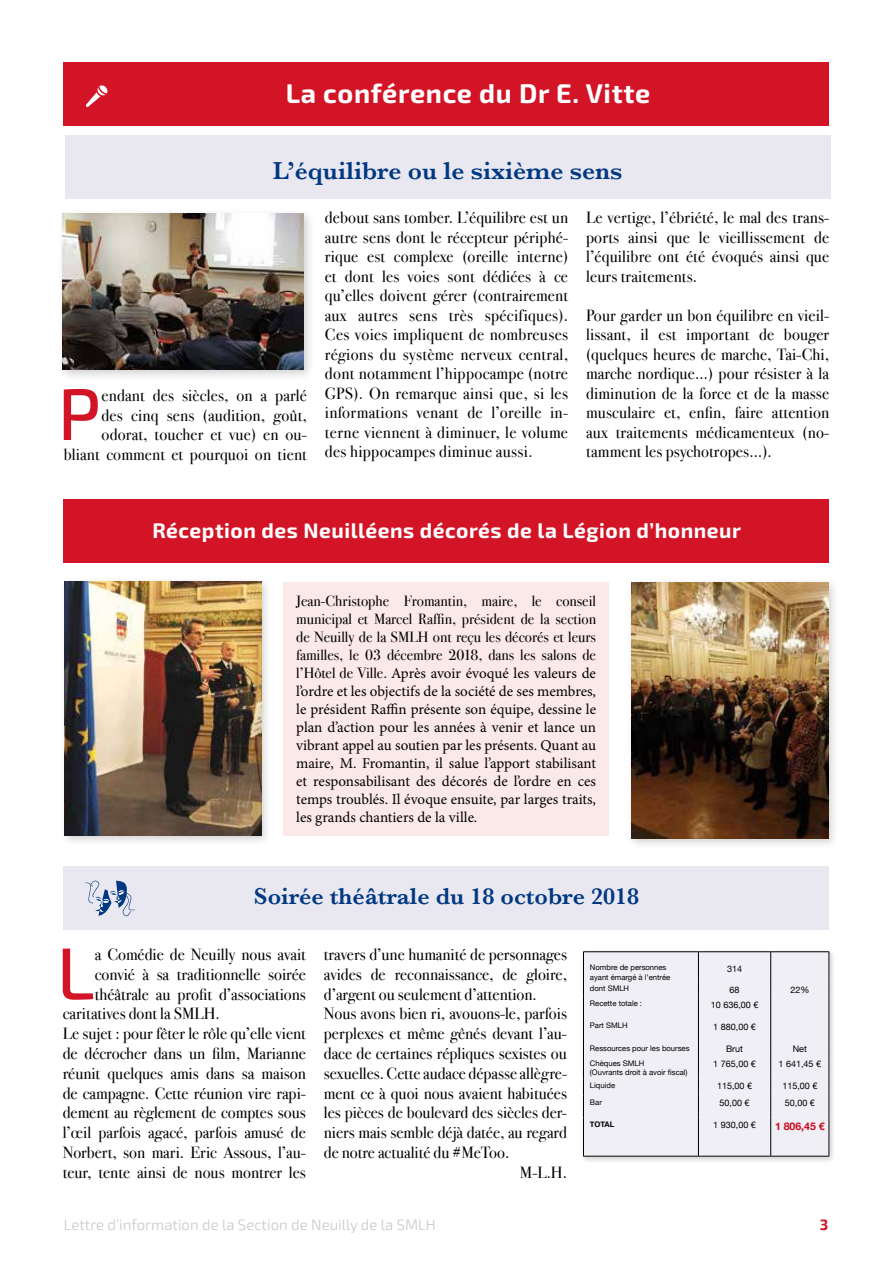
<style>
.page{position:relative;width:893px;height:1263px;background:#fff}
.page>*{position:absolute;margin:0;border:0;box-sizing:border-box;transform-origin:0 0}
.t1{font:500 73.95px "Exo 2";color:#d31426}
.t2{font:500 73.05px "Exo 2";color:#d31426}
.t3{font:700 27px "Exo 2";letter-spacing:.025em;color:#fff}
.t4{font:600 25.5px "Baskerville";color:#003882}
.t5{font:600 24px "Baskerville";color:#003882}
.t6{font:700 21px "Exo 2";letter-spacing:.025em;color:#fff}
.t7{font:16.5px/19.5px "Bodoni Sev ITC";color:#000;text-align:justify}
.t8{font:15px/18px "Minion Pro";color:#000;text-align:justify}
.t9{font:15px/18px "Bodoni Sev ITC";color:#000;text-align:justify}
.t10{font:300 15px "Exo 2";color:#c6c7c8}
.t11{font:700 15px "Exo 2";color:#d31426}
.t12{font:700 10.5px "Helvetica Neue";color:#cd071e}
.t13{font:9px "Helvetica Neue";color:#000}
.t14{font:7.65px/9.1px "Helvetica Neue";color:#000}
.t15{font:700 7.65px "Helvetica Neue";color:#000}
.s1{font-family:"Bodoni Sev ITC"}
</style>
<div class="page">
<div style="left:64px;top:62px;width:765px;height:63px;background:#d31426"></div>
<div style="left:65px;top:136px;width:765px;height:63px;background:#e9e8f1"></div>
<div style="left:57px;top:209px;width:258px;height:172px;background:#000;opacity:.18"></div>
<img style="left:63px;top:214px;width:241px;height:156px">
<div style="left:64px;top:866px;width:765px;height:64px;background:#e9e8f1"></div>
<div style="left:580px;top:948px;width:256px;height:216px;background:#000;opacity:.18"></div>
<div style="left:583px;top:951px;width:246px;height:206px;background:#f0eff5"></div>
<hr style="left:583px;top:951px;width:115px;height:1px;background:#000">
<hr style="left:583px;top:952px;width:1px;height:30px;background:#000">
<hr style="left:698px;top:951px;width:73px;height:1px;background:#000">
<hr style="left:698px;top:952px;width:1px;height:30px;background:#000">
<hr style="left:771px;top:951px;width:58px;height:1px;background:#000">
<hr style="left:770px;top:952px;width:1px;height:30px;background:#000">
<hr style="left:829px;top:952px;width:1px;height:30px;background:#000">
<svg style="left:583px;top:982px;width:1px;height:135px"></svg>
<svg style="left:698px;top:982px;width:1px;height:135px"></svg>
<svg style="left:770px;top:982px;width:1px;height:135px"></svg>
<svg style="left:829px;top:982px;width:1px;height:135px"></svg>
<hr style="left:583px;top:1117px;width:1px;height:39px;background:#000">
<hr style="left:698px;top:1117px;width:1px;height:39px;background:#000">
<hr style="left:770px;top:1117px;width:1px;height:39px;background:#000">
<hr style="left:829px;top:1117px;width:1px;height:39px;background:#000">
<hr style="left:583px;top:1156px;width:115px;height:1px;background:#000">
<hr style="left:698px;top:1156px;width:73px;height:1px;background:#000">
<hr style="left:771px;top:1156px;width:58px;height:1px;background:#000">
<svg style="left:85px;top:880px;width:50px;height:36px"></svg>
<svg style="left:86px;top:85px;width:21px;height:22px"></svg>
<div style="left:627px;top:578px;width:212px;height:272px;background:#000;opacity:.18"></div>
<img style="left:632px;top:583px;width:196px;height:256px">
<div style="left:64px;top:499px;width:765px;height:64px;background:#d31426"></div>
<div style="left:60px;top:576px;width:212px;height:270px;background:#000;opacity:.18"></div>
<img style="left:65px;top:582px;width:196px;height:253px">
<div style="left:283px;top:582px;width:326px;height:253px;background:#fbe8e9"></div>
<h3 class="t3" style="left:286px;top:77px;width:366px">La conférence du Dr E. Vitte</h3>
<h3 class="t4" style="left:273px;top:153px;width:351px">L’équilibre ou le sixième sens</h3>
<h2 class="t2" style="left:58px;top:371px;width:45px">P</h2>
<p class="t7" style="left:64px;top:386px;width:245px;text-align:right">endant des siècles, on a parlé<br>des cinq sens (audition, goût, odorat, toucher et vue) en ou&shy;bliant comment et pourquoi on tient</p>
<p class="t7" style="left:325px;top:208px;width:245px">debout sans tomber. L’équilibre est un autre sens dont le récepteur périphé&shy;rique est complexe (oreille interne) et dont les voies sont dédiées à ce qu’elles doivent gérer (contrairement aux autres sens très spécifiques).<br>Ces voies impliquent de nombreuses régions du système nerveux central, dont notamment l’hippocampe (notre GPS). On remarque ainsi que, si les informations venant de l’oreille in&shy;terne viennent à diminuer, le volume des hippocampes diminue aussi.</p>
<p class="t7" style="left:586px;top:208px;width:245px">Le vertige, l’ébriété, le mal des trans&shy;ports ainsi que le vieillissement de l’équilibre ont été évoqués ainsi que leurs traitements.</p>
<p class="t7" style="left:586px;top:306px;width:245px">Pour garder un bon équilibre en vieil&shy;lissant, il est important de bouger (quelques heures de marche, Tai-Chi, marche nordique…) pour résister à la diminution de la force et de la masse musculaire et, enfin, faire attention aux traitements médicamenteux (no&shy;tamment les psychotropes…).</p>
<p class="t6" style="left:152px;top:518px;width:590px">Réception des Neuilléens décorés de la Légion d’honneur</p>
<p class="t9" style="left:296px;top:592px;width:301px">Jean-Christophe Fromantin, maire, le conseil municipal et Marcel Raffin, président de la section de Neuilly de la SMLH ont reçu les décorés et leurs familles, le 03 décembre 2018, dans les salons de</p>
<p class="t8" style="left:296px;top:664px;width:301px"><span class="s1">l’Hôtel de Ville.</span> Après avoir évoqué les valeurs de l’ordre et les objectifs de la société de ses membres, le président Raffin présente son équipe, dessine le plan d’action pour les années à venir et lance un vibrant appel au soutien par les présents. Quant au maire, M. Fromantin, il salue l’apport stabilisant et responsabilisant des décorés de l’ordre en ces temps troublés. Il évoque ensuite, par larges traits, les grands chantiers de la ville.</p>
<h3 class="t5" style="left:254px;top:880px;width:387px">Soirée théâtrale du 18 octobre 2018</h3>
<h1 class="t1" style="left:57px;top:930px;width:40px">L</h1>
<p class="t7" style="left:95px;top:945px;width:213px">a Comédie de Neuilly nous avait</p>
<p class="t7" style="left:95px;top:964px;width:213px">convié à sa traditionnelle soirée</p>
<p class="t7" style="left:95px;top:984px;width:213px">théâtrale au profit d’associations</p>
<p class="t7" style="left:63px;top:1004px;width:159px">caritatives dont la SMLH.</p>
<p class="t7" style="left:63px;top:1024px;width:245px">Le sujet : pour fêter le rôle qu’elle vient</p>
<p class="t7" style="left:63px;top:1044px;width:245px">de décrocher dans un film, Marianne</p>
<p class="t7" style="left:63px;top:1063px;width:245px">réunit quelques amis dans sa maison</p>
<p class="t7" style="left:63px;top:1083px;width:245px">de campagne. Cette réunion vire rapi-</p>
<p class="t7" style="left:63px;top:1103px;width:245px">dement au règlement de comptes sous</p>
<p class="t7" style="left:63px;top:1123px;width:245px">l’œil parfois agacé, parfois amusé de</p>
<p class="t7" style="left:63px;top:1143px;width:245px">Norbert, son mari. Eric Assous, l’au-</p>
<p class="t7" style="left:63px;top:1162px;width:245px">teur, tente ainsi de nous montrer les</p>
<p class="t7" style="left:324px;top:945px;width:245px">travers d’une humanité de personnages</p>
<p class="t7" style="left:324px;top:964px;width:245px">avides de reconnaissance, de gloire,</p>
<p class="t7" style="left:324px;top:984px;width:214px">d’argent ou seulement d’attention.</p>
<p class="t7" style="left:324px;top:1004px;width:245px">Nous avons bien ri, avouons-le, parfois</p>
<p class="t7" style="left:324px;top:1024px;width:245px">perplexes et même gênés devant l’au-</p>
<p class="t7" style="left:324px;top:1044px;width:245px">dace de certaines répliques sexistes ou</p>
<p class="t7" style="left:324px;top:1063px;width:245px">sexuelles. Cette audace dépasse allègre-</p>
<p class="t7" style="left:324px;top:1083px;width:245px">ment ce à quoi nous avaient habituées</p>
<p class="t7" style="left:324px;top:1103px;width:245px">les pièces de boulevard des siècles der-</p>
<p class="t7" style="left:324px;top:1123px;width:245px">niers mais semble déjà datée, au regard</p>
<p class="t7" style="left:324px;top:1143px;width:187px">de notre actualité du #MeToo.</p>
<p class="t7" style="left:520px;top:1162px;width:49px">M-L.H.</p>
<p class="t14" style="left:590px;top:963px;width:82px">Nombre de personnes ayant émargé à l’entrée</p>
<p class="t13" style="left:727px;top:962px;width:17px">314</p>
<p class="t14" style="left:590px;top:984px;width:41px">dont SMLH</p>
<p class="t13" style="left:730px;top:983px;width:12px">68</p>
<p class="t13" style="left:790px;top:983px;width:21px">22%</p>
<p class="t14" style="left:590px;top:999px;width:54px">Recette totale :</p>
<p class="t13" style="left:711px;top:998px;width:49px">10 636,00 €</p>
<p class="t14" style="left:590px;top:1021px;width:39px">Part SMLH</p>
<p class="t13" style="left:713px;top:1020px;width:44px">1 880,00 €</p>
<p class="t14" style="left:590px;top:1044px;width:101px">Ressources pour les bourses</p>
<p class="t13" style="left:726px;top:1042px;width:19px">Brut</p>
<p class="t13" style="left:793px;top:1042px;width:16px">Net</p>
<p class="t14" style="left:590px;top:1059px;width:99px">Chèques SMLH<br>(Ouvrants droit à avoir fiscal)</p>
<p class="t13" style="left:713px;top:1057px;width:44px">1 765,00 €</p>
<p class="t13" style="left:779px;top:1057px;width:44px">1 641,45 €</p>
<p class="t14" style="left:590px;top:1081px;width:27px">Liquide</p>
<p class="t13" style="left:717px;top:1079px;width:37px">115,00 €</p>
<p class="t13" style="left:782px;top:1079px;width:37px">115,00 €</p>
<p class="t14" style="left:590px;top:1098px;width:13px">Bar</p>
<p class="t13" style="left:720px;top:1096px;width:32px">50,00 €</p>
<p class="t13" style="left:785px;top:1096px;width:32px">50,00 €</p>
<p class="t15" style="left:590px;top:1118px;width:26px">TOTAL</p>
<p class="t13" style="left:713px;top:1118px;width:44px">1 930,00 €</p>
<p class="t12" style="left:775px;top:1118px;width:51px">1 806,45 €</p>
<p class="t10" style="left:64px;top:1216px;width:373px">Lettre d’information de la Section de Neuilly de la SMLH</p>
<p class="t11" style="left:820px;top:1216px;width:10px">3</p>
</div>
